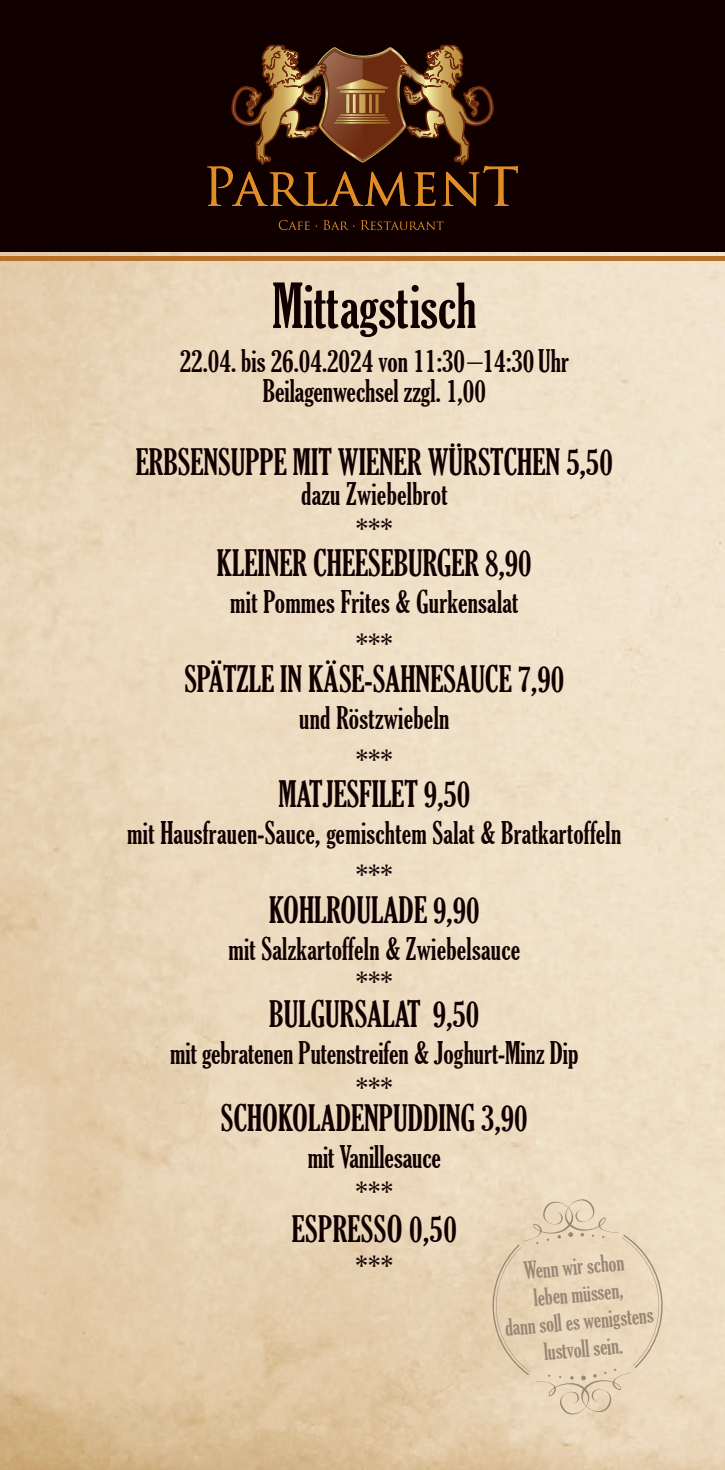
<style>
.page{position:relative;width:725px;height:1470px;background:#fff}
.page>*{position:absolute;margin:0;border:0;box-sizing:border-box;transform-origin:0 0}
.t1{font:extra-condensed 60px "Gloucester";color:#100000}
.t2{font:extra-condensed 35px "Gloucester";color:#100000}
.t3{font:extra-condensed 30px/44.2px "Gloucester";letter-spacing:.01em;color:#100000;text-align:center}
.t4{font:extra-condensed 23px/27.5px "Gloucester";color:#998676;text-align:center}
</style>
<div class="page">
<img style="left:0;top:251px;width:725px;height:1219px">
<div style="left:0;top:0;width:725px;height:251px;background:#100000"></div>
<svg style="left:279px;top:220px;width:165px;height:10px"></svg>
<svg style="left:207px;top:44px;width:311px;height:162px"></svg>
<div style="left:0;top:256px;width:725px;height:5px;background:#b87129"></div>
<svg style="left:490px;top:1189px;width:175px;height:236px;background:#e7d4b8"></svg>
<h1 class="t1" style="left:272px;top:272px;width:206px">Mittagstisch</h1>
<p class="t3" style="left:180px;top:346px;width:391px;line-height:30px">22.04. bis 26.04.2024 von 11:30 –14:30 Uhr<br>Beilagenwechsel zzgl. 1,00</p>
<p class="t2" style="left:136px;top:442px;width:479px">ERBSENSUPPE MIT WIENER WÜRSTCHEN 5,50</p>
<p class="t3" style="left:301px;top:475px;width:148px;line-height:37px">dazu Zwiebelbrot ***</p>
<p class="t2" style="left:217px;top:543px;width:316px">KLEINER CHEESEBURGER 8,90</p>
<p class="t3" style="left:230px;top:580px;width:290px">mit Pommes Frites &amp; Gurkensalat ***</p>
<p class="t2" style="left:184px;top:659px;width:381px">SPÄTZLE IN KÄSE-SAHNESAUCE 7,90</p>
<p class="t3" style="left:299px;top:696px;width:152px">und Röstzwiebeln ***</p>
<p class="t2" style="left:278px;top:774px;width:194px">MATJESFILET 9,50</p>
<p class="t3" style="left:127px;top:811px;width:496px">mit Hausfrauen-Sauce, gemischtem Salat &amp; Bratkartoffeln ***</p>
<p class="t2" style="left:269px;top:890px;width:212px">KOHLROULADE 9,90</p>
<p class="t3" style="left:228px;top:931px;width:293px;line-height:35px">mit Salzkartoffeln &amp; Zwiebelsauce ***</p>
<p class="t2" style="left:269px;top:994px;width:212px">BULGURSALAT 9,50</p>
<p class="t3" style="left:170px;top:1034px;width:410px;line-height:37.5px">mit gebratenen Putenstreifen &amp; Joghurt-Minz Dip ***</p>
<p class="t2" style="left:221px;top:1098px;width:308px">SCHOKOLADENPUDDING 3,90</p>
<p class="t3" style="left:308px;top:1139px;width:135px;line-height:37px">mit Vanillesauce ***</p>
<p class="t2" style="left:292px;top:1209px;width:167px">ESPRESSO 0,50</p>
<p class="t3" style="left:356px;top:1246px;width:39px">***</p>
<p class="t4" style="left:499px;top:1259px;width:150px;rotate:-5deg">Wenn wir schon<br>leben müssen,<br>dann soll es wenigstens lustvoll sein.</p>
</div>
